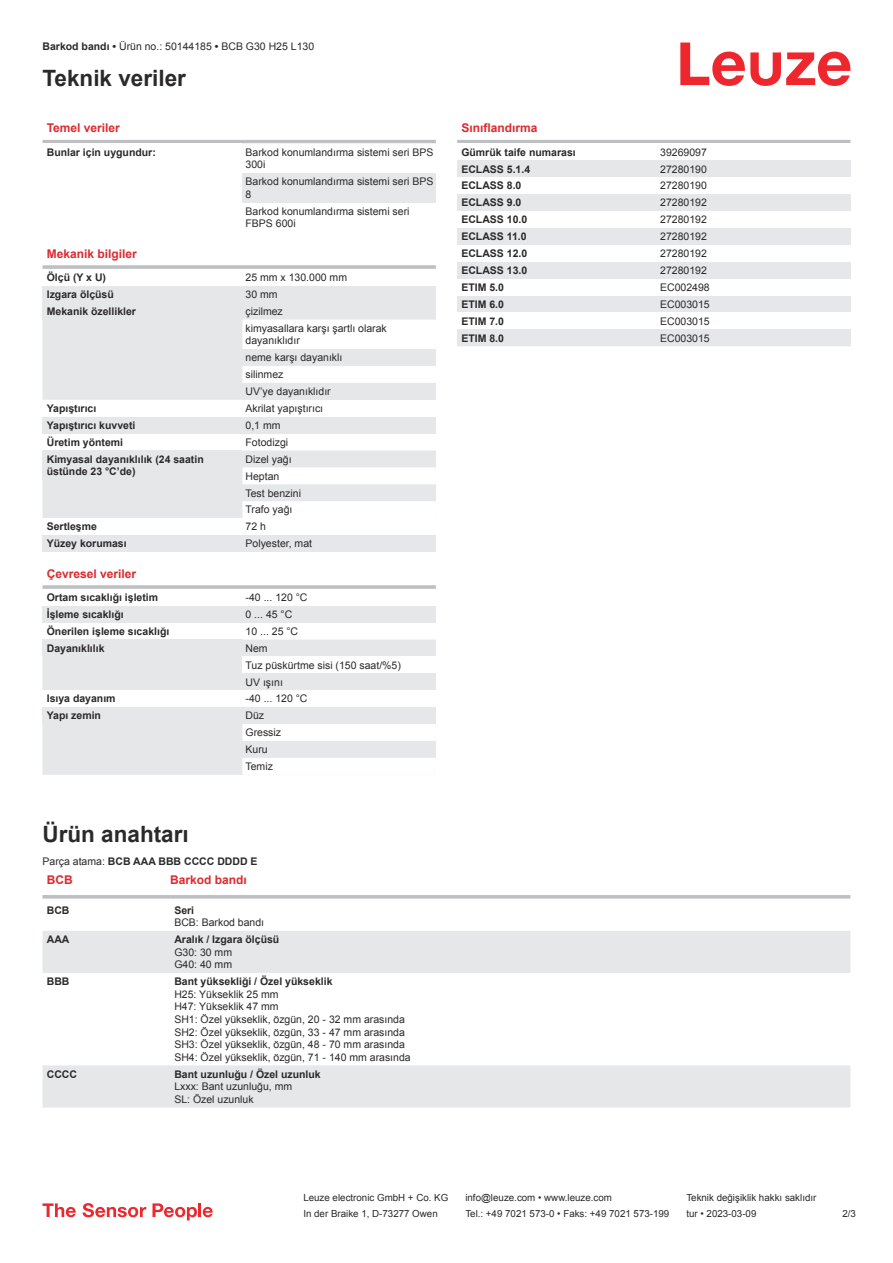
<style>
.page{position:relative;width:893px;height:1263px;background:#fff}
.page>*{position:absolute;margin:0;border:0;box-sizing:border-box;transform-origin:0 0}
.t1{font:700 22.5px "Arial";color:#2b292a}
.t2{font:700 12px "Arial";color:#db2a30}
.t3{font:10.5px/17px "Arial";color:#2b292a}
.t4{font:700 10.5px/12.6px "Arial";color:#2b292a}
.t5{font:9.75px "Arial";color:#2b292a}
.s1{font-weight:700}
.s2{font-weight:400}
</style>
<div class="page">
<svg style="left:680px;top:43px;width:170px;height:43px"></svg>
<svg style="left:43px;top:320px;width:199px;height:455px;background:#e7e8ea"></svg>
<hr style="left:43px;top:140px;width:393px;height:3px;background:#bdbfc1">
<svg style="left:242px;top:143px;width:194px;height:60px"></svg>
<div style="left:242px;top:173px;width:194px;height:29px;background:#e6e7e9"></div>
<hr style="left:43px;top:265px;width:393px;height:4px;background:#c6c8c9">
<div style="left:43px;top:286px;width:199px;height:17px;background:#e6e7e9"></div>
<div style="left:242px;top:286px;width:194px;height:17px;background:#e6e7e9"></div>
<div style="left:43px;top:303px;width:199px;height:17px;background:#e6e7e9"></div>
<svg style="left:242px;top:303px;width:194px;height:97px"></svg>
<div style="left:43px;top:400px;width:199px;height:17px;background:#fff"></div>
<div style="left:43px;top:417px;width:199px;height:17px;background:#e6e7e9"></div>
<div style="left:242px;top:417px;width:194px;height:17px;background:#e6e7e9"></div>
<div style="left:43px;top:434px;width:199px;height:16px;background:#fff"></div>
<div style="left:43px;top:450px;width:199px;height:30px;background:#e6e7e9"></div>
<svg style="left:242px;top:450px;width:194px;height:52px"></svg>
<div style="left:43px;top:518px;width:199px;height:17px;background:#fff"></div>
<div style="left:43px;top:535px;width:199px;height:17px;background:#e6e7e9"></div>
<div style="left:242px;top:535px;width:194px;height:17px;background:#e6e7e9"></div>
<div style="left:43px;top:569px;width:393px;height:18px;background:#fff"></div>
<hr style="left:43px;top:585px;width:393px;height:4px;background:#c6c8ca">
<div style="left:43px;top:589px;width:199px;height:17px;background:#fff"></div>
<div style="left:43px;top:606px;width:199px;height:17px;background:#e6e7e9"></div>
<div style="left:242px;top:606px;width:194px;height:17px;background:#e6e7e9"></div>
<div style="left:43px;top:623px;width:199px;height:16px;background:#fff"></div>
<div style="left:43px;top:639px;width:199px;height:17px;background:#e6e7e9"></div>
<div style="left:242px;top:639px;width:194px;height:51px;background:#e6e7e9"></div>
<div style="left:242px;top:656px;width:194px;height:17px;background:#fff"></div>
<div style="left:43px;top:690px;width:199px;height:17px;background:#fff"></div>
<div style="left:43px;top:707px;width:199px;height:17px;background:#e6e7e9"></div>
<svg style="left:242px;top:707px;width:194px;height:68px"></svg>
<svg style="left:43px;top:931px;width:807px;height:176px"></svg>
<svg style="left:43px;top:895px;width:127px;height:4px"></svg>
<svg style="left:170px;top:895px;width:680px;height:4px;background:#c3c5c7"></svg>
<hr style="left:457px;top:140px;width:393px;height:3px;background:#bdbfc1">
<div style="left:457px;top:160px;width:200px;height:17px;background:#e6e7e9"></div>
<div style="left:657px;top:160px;width:193px;height:17px;background:#e6e7e9"></div>
<div style="left:457px;top:194px;width:200px;height:17px;background:#e6e7e9"></div>
<div style="left:657px;top:194px;width:193px;height:17px;background:#e6e7e9"></div>
<div style="left:457px;top:228px;width:200px;height:17px;background:#e6e7e9"></div>
<div style="left:657px;top:228px;width:193px;height:17px;background:#e6e7e9"></div>
<div style="left:457px;top:262px;width:200px;height:17px;background:#e6e7e9"></div>
<div style="left:657px;top:262px;width:193px;height:17px;background:#e6e7e9"></div>
<div style="left:457px;top:296px;width:200px;height:16px;background:#e6e7e9"></div>
<div style="left:657px;top:296px;width:193px;height:16px;background:#e6e7e9"></div>
<div style="left:457px;top:329px;width:200px;height:17px;background:#e6e7e9"></div>
<div style="left:657px;top:329px;width:193px;height:17px;background:#e6e7e9"></div>
<svg style="left:43px;top:1203px;width:33px;height:14px"></svg>
<svg style="left:83px;top:1203px;width:63px;height:14px"></svg>
<svg style="left:153px;top:1203px;width:44px;height:17px"></svg>
<hr style="left:198px;top:1203px;width:3px;height:14px;background:#ed272d">
<svg style="left:203px;top:1207px;width:10px;height:10px"></svg>
<p class="t3" style="left:43px;top:39px;width:273px"><span class="s1">Barkod bandı •</span> Ürün no.: 50144185 <span class="s1">•</span> BCB G30 H25 L130</p>
<h1 class="t1" style="left:43px;top:70px;width:145px">Teknik veriler</h1>
<p class="t2" style="left:47px;top:123px;width:75px">Temel veriler</p>
<p class="t4" style="left:47px;top:146px;width:111px">Bunlar için uygundur:</p>
<p class="t3" style="left:246px;top:146px;width:189px;line-height:12.6px">Barkod konumlandırma sistemi seri BPS<br>300i</p>
<p class="t3" style="left:246px;top:175px;width:189px;line-height:12.6px">Barkod konumlandırma sistemi seri BPS<br>8</p>
<p class="t3" style="left:246px;top:205px;width:165px;line-height:12.6px">Barkod konumlandırma sistemi seri<br>FBPS 600i</p>
<p class="t2" style="left:47px;top:245px;width:92px">Mekanik bilgiler</p>
<p class="t4" style="left:47px;top:271px;width:61px">Ölçü (Y x U)</p>
<p class="t3" style="left:246px;top:270px;width:103px">25 mm x 130.000 mm</p>
<p class="t4" style="left:47px;top:288px;width:69px">Izgara ölçüsü</p>
<p class="t3" style="left:246px;top:287px;width:34px">30 mm</p>
<p class="t4" style="left:47px;top:305px;width:91px">Mekanik özellikler</p>
<p class="t3" style="left:246px;top:304px;width:143px">çizilmez<br>kimyasallara karşı şartlı olarak</p>
<p class="t3" style="left:246px;top:332px;width:98px">dayanıklıdır<br>neme karşı dayanıklı silinmez<br>UV’ye dayanıklıdır</p>
<p class="t4" style="left:47px;top:402px;width:51px">Yapıştırıcı</p>
<p class="t3" style="left:246px;top:400px;width:79px">Akrilat yapıştırıcı</p>
<p class="t4" style="left:47px;top:419px;width:90px">Yapıştırıcı kuvveti</p>
<p class="t3" style="left:246px;top:418px;width:37px">0,1 mm</p>
<p class="t4" style="left:47px;top:436px;width:78px">Üretim yöntemi</p>
<p class="t3" style="left:246px;top:434px;width:44px">Fotodizgi</p>
<p class="t4" style="left:47px;top:453px;width:158px">Kimyasal dayanıklılık (24 saatin üstünde 23 °C’de)</p>
<p class="t3" style="left:246px;top:450px;width:57px">Dizel yağı<br>Heptan<br>Test benzini<br>Trafo yağı</p>
<p class="t4" style="left:47px;top:520px;width:52px">Sertleşme</p>
<p class="t3" style="left:246px;top:519px;width:22px">72 h</p>
<p class="t4" style="left:47px;top:537px;width:81px">Yüzey koruması</p>
<p class="t3" style="left:246px;top:535px;width:68px">Polyester, mat</p>
<p class="t2" style="left:47px;top:569px;width:91px">Çevresel veriler</p>
<p class="t4" style="left:47px;top:591px;width:113px">Ortam sıcaklığı işletim</p>
<p class="t3" style="left:246px;top:590px;width:63px">-40 ... 120 °C</p>
<p class="t4" style="left:47px;top:608px;width:79px">İşleme sıcaklığı</p>
<p class="t3" style="left:246px;top:607px;width:48px">0 ... 45 °C</p>
<p class="t4" style="left:47px;top:625px;width:124px">Önerilen işleme sıcaklığı</p>
<p class="t3" style="left:246px;top:624px;width:54px">10 ... 25 °C</p>
<p class="t4" style="left:47px;top:642px;width:59px">Dayanıklılık</p>
<p class="t3" style="left:246px;top:640px;width:157px">Nem<br>Tuz püskürtme sisi (150 saat/%5)<br>UV ışını</p>
<p class="t4" style="left:47px;top:693px;width:70px">Isıya dayanım</p>
<p class="t3" style="left:246px;top:691px;width:63px">-40 ... 120 °C</p>
<p class="t4" style="left:47px;top:709px;width:56px">Yapı zemin</p>
<p class="t3" style="left:246px;top:708px;width:37px">Düz<br>Gressiz<br>Kuru<br>Temiz</p>
<h1 class="t1" style="left:43px;top:818px;width:148px">Ürün anahtarı</h1>
<p class="t2" style="left:47px;top:871px;width:27px">BCB</p>
<p class="t2" style="left:170px;top:871px;width:78px">Barkod bandı</p>
<p class="t4" style="left:47px;top:904px;width:24px">BCB</p>
<p class="t4" style="left:174px;top:904px;width:21px">Seri</p>
<p class="t3" style="left:174px;top:914px;width:91px">BCB: Barkod bandı</p>
<p class="t4" style="left:47px;top:934px;width:24px">AAA</p>
<p class="t4" style="left:174px;top:933px;width:107px">Aralık / Izgara ölçüsü</p>
<p class="t3" style="left:174px;top:946px;width:59px;line-height:12.6px">G30: 30 mm<br>G40: 40 mm</p>
<p class="t4" style="left:47px;top:976px;width:24px">BBB</p>
<p class="t4" style="left:174px;top:975px;width:160px">Bant yüksekliği / Özel yükseklik</p>
<p class="t3" style="left:174px;top:988px;width:238px;line-height:12.6px">H25: Yükseklik 25 mm<br>H47: Yükseklik 47 mm<br>SH1: Özel yükseklik, özgün, 20 - 32 mm arasında SH2: Özel yükseklik, özgün, 33 - 47 mm arasında SH3: Özel yükseklik, özgün, 48 - 70 mm arasında SH4: Özel yükseklik, özgün, 71 - 140 mm arasında</p>
<p class="t4" style="left:47px;top:1068px;width:32px">CCCC</p>
<p class="t4" style="left:174px;top:1068px;width:148px">Bant uzunluğu / Özel uzunluk</p>
<p class="t3" style="left:174px;top:1080px;width:119px;line-height:12.6px">Lxxx: Bant uzunluğu, mm<br>SL: Özel uzunluk</p>
<p class="t4" style="left:43px;top:855px;width:217px"><span class="s2">Parça atama:</span> BCB AAA BBB CCCC DDDD E</p>
<p class="t2" style="left:461px;top:120px;width:78px">Sınıflandırma</p>
<p class="t4" style="left:461px;top:146px;width:116px">Gümrük taife numarası</p>
<p class="t3" style="left:660px;top:143px;width:48px">39269097</p>
<p class="t4" style="left:461px;top:163px;width:70px">ECLASS 5.1.4</p>
<p class="t3" style="left:660px;top:161px;width:48px">27280190</p>
<p class="t4" style="left:461px;top:180px;width:62px">ECLASS 8.0</p>
<p class="t3" style="left:660px;top:178px;width:48px">27280190</p>
<p class="t4" style="left:461px;top:196px;width:62px">ECLASS 9.0</p>
<p class="t3" style="left:660px;top:195px;width:48px">27280192</p>
<p class="t4" style="left:461px;top:213px;width:67px">ECLASS 10.0</p>
<p class="t3" style="left:660px;top:212px;width:48px">27280192</p>
<p class="t4" style="left:461px;top:230px;width:67px">ECLASS 11.0</p>
<p class="t3" style="left:660px;top:229px;width:48px">27280192</p>
<p class="t4" style="left:461px;top:247px;width:67px">ECLASS 12.0</p>
<p class="t3" style="left:660px;top:246px;width:48px">27280192</p>
<p class="t4" style="left:461px;top:264px;width:67px">ECLASS 13.0</p>
<p class="t3" style="left:660px;top:263px;width:48px">27280192</p>
<p class="t4" style="left:461px;top:281px;width:44px">ETIM 5.0</p>
<p class="t3" style="left:660px;top:280px;width:51px">EC002498</p>
<p class="t4" style="left:461px;top:298px;width:44px">ETIM 6.0</p>
<p class="t3" style="left:660px;top:297px;width:51px">EC003015</p>
<p class="t4" style="left:461px;top:315px;width:44px">ETIM 7.0</p>
<p class="t3" style="left:660px;top:313px;width:51px">EC003015</p>
<p class="t4" style="left:461px;top:332px;width:44px">ETIM 8.0</p>
<p class="t3" style="left:660px;top:330px;width:51px">EC003015</p>
<p class="t5" style="left:303px;top:1194px;width:146px">Leuze electronic GmbH + Co. KG</p>
<p class="t5" style="left:465px;top:1194px;width:148px">info@leuze.com • www.leuze.com</p>
<p class="t5" style="left:686px;top:1191px;width:132px">Teknik değişiklik hakkı saklıdır</p>
<p class="t5" style="left:303px;top:1210px;width:136px">In der Braike 1, D-73277 Owen</p>
<p class="t5" style="left:465px;top:1207px;width:205px">Tel.: +49 7021 573-0 • Faks: +49 7021 573-199</p>
<p class="t5" style="left:686px;top:1210px;width:72px">tur • 2023-03-09</p>
<p class="t5" style="left:842px;top:1210px;width:15px">2 /3</p>
</div>
